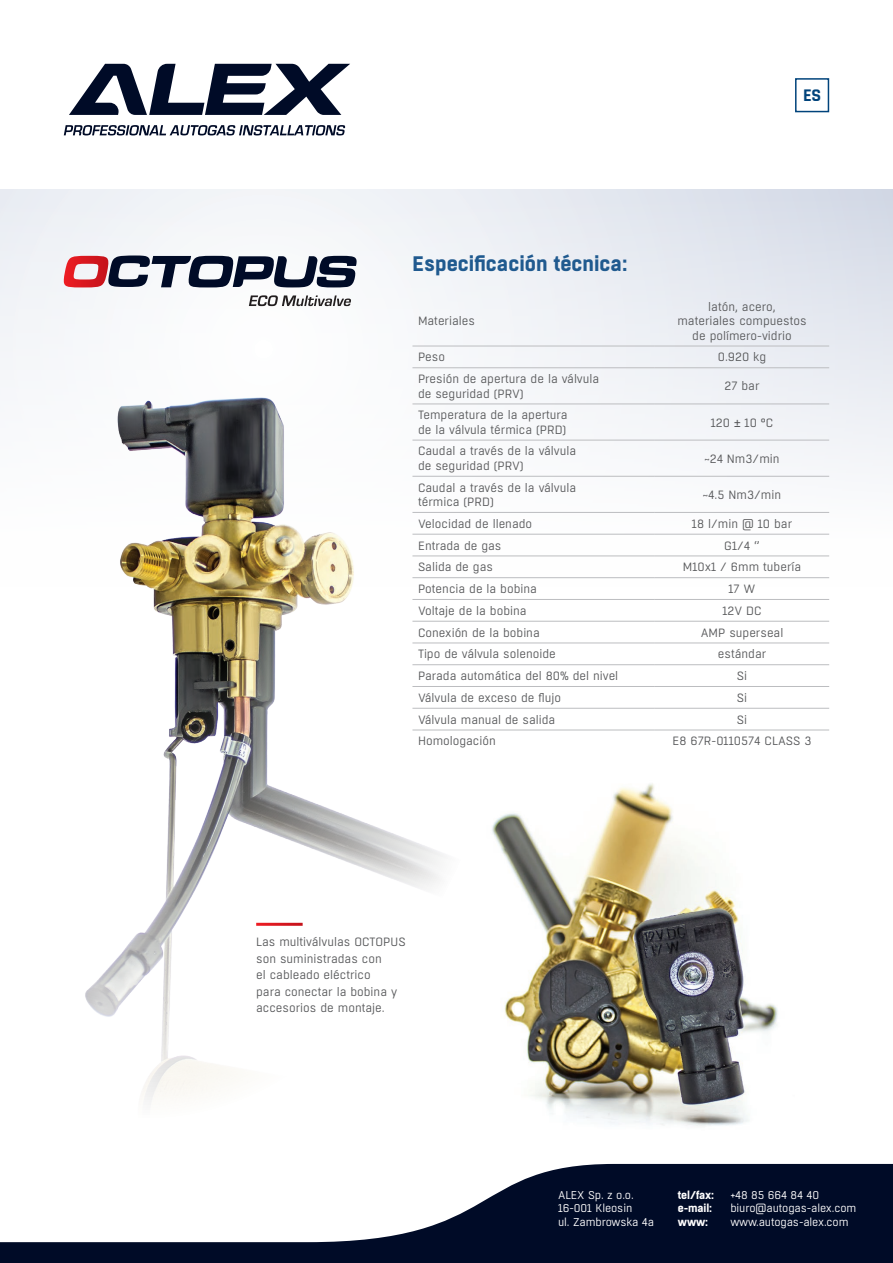
<style>
.page{position:relative;width:893px;height:1263px;background:#fff}
.page>*{position:absolute;margin:0;border:0;box-sizing:border-box;transform-origin:0 0}
.t1{font:700 21px "Boxed";color:#205a8f}
.t2{font:700 18px "Rajdhani";color:#00437b}
.t3{font:12px/14.4px "Boxed";color:#57585a}
.t4{font:11.25px/13.5px "Boxed";letter-spacing:-.01em;color:#fff}
.t5{font:700 11.25px/13.5px "Boxed";letter-spacing:-.01em;color:#fff}
.s1{font-family:"Arial"}
</style>
<div class="page">
<img style="left:566px;top:686px;width:327px;height:478px">
<svg style="left:69px;top:64px;width:281px;height:51px"></svg>
<svg style="left:64px;top:125px;width:281px;height:10px"></svg>
<div style="left:0;top:1164px;width:893px;height:99px;background:#000b27"></div>
<div style="left:795px;top:78px;width:34px;height:34px;border:2px solid #00437b"></div>
<svg style="left:0;top:190px;width:893px;height:389px"></svg>
<hr style="left:412px;top:346px;width:243px;height:1px;background:#bcbdc0">
<hr style="left:655px;top:346px;width:174px;height:1px;background:#bcbdc0">
<hr style="left:412px;top:367px;width:243px;height:1px;background:#bcbdc0">
<hr style="left:655px;top:367px;width:174px;height:1px;background:#bcbdc0">
<hr style="left:412px;top:404px;width:243px;height:1px;background:#bcbdc0">
<hr style="left:655px;top:404px;width:174px;height:1px;background:#bcbdc0">
<hr style="left:412px;top:440px;width:243px;height:1px;background:#bcbdc0">
<hr style="left:655px;top:440px;width:174px;height:1px;background:#bcbdc0">
<hr style="left:412px;top:476px;width:243px;height:1px;background:#bcbdc0">
<hr style="left:655px;top:476px;width:174px;height:1px;background:#bcbdc0">
<hr style="left:412px;top:512px;width:243px;height:1px;background:#bcbdc0">
<hr style="left:655px;top:512px;width:174px;height:1px;background:#bcbdc0">
<hr style="left:412px;top:534px;width:243px;height:1px;background:#bcbdc0">
<hr style="left:655px;top:534px;width:174px;height:1px;background:#bcbdc0">
<hr style="left:412px;top:555px;width:243px;height:1px;background:#bcbdc0">
<hr style="left:655px;top:555px;width:174px;height:1px;background:#bcbdc0">
<hr style="left:412px;top:577px;width:243px;height:1px;background:#bcbdc0">
<hr style="left:655px;top:577px;width:174px;height:1px;background:#bcbdc0">
<hr style="left:412px;top:599px;width:243px;height:1px;background:#bcbdc0">
<hr style="left:655px;top:599px;width:174px;height:1px;background:#bcbdc0">
<hr style="left:412px;top:621px;width:243px;height:1px;background:#bcbdc0">
<hr style="left:655px;top:621px;width:174px;height:1px;background:#bcbdc0">
<hr style="left:412px;top:643px;width:243px;height:1px;background:#bcbdc0">
<hr style="left:655px;top:643px;width:174px;height:1px;background:#bcbdc0">
<hr style="left:412px;top:664px;width:243px;height:1px;background:#bcbdc0">
<hr style="left:655px;top:664px;width:174px;height:1px;background:#bcbdc0">
<hr style="left:412px;top:686px;width:243px;height:1px;background:#bcbdc0">
<hr style="left:655px;top:686px;width:174px;height:1px;background:#bcbdc0">
<hr style="left:412px;top:708px;width:243px;height:1px;background:#bcbdc0">
<hr style="left:655px;top:708px;width:174px;height:1px;background:#bcbdc0">
<hr style="left:412px;top:730px;width:243px;height:1px;background:#bcbdc0">
<hr style="left:655px;top:730px;width:174px;height:1px;background:#bcbdc0">
<img style="left:29px;top:357px;width:537px;height:884px">
<svg style="left:249px;top:295px;width:102px;height:11px"></svg>
<svg style="left:64px;top:255px;width:293px;height:32px"></svg>
<hr style="left:256px;top:923px;width:47px;height:3px;background:#fff">
<h2 class="t2" style="left:803px;top:85px;width:20px">ES</h2>
<h1 class="t1" style="left:412px;top:250px;width:216px">Especificación técnica:</h1>
<p class="t3" style="left:418px;top:314px;width:59px">Materiales</p>
<p class="t3" style="left:677px;top:300px;width:131px;text-align:center">latón, acero,<br>materiales compuestos de polímero-vidrio</p>
<p class="t3" style="left:418px;top:350px;width:29px">Peso</p>
<p class="t3" style="left:718px;top:350px;width:50px">0.920 kg</p>
<p class="t3" style="left:418px;top:372px;width:183px">Presión de apertura de la válvula de seguridad (PRV)</p>
<p class="t3" style="left:725px;top:379px;width:36px">27 bar</p>
<p class="t3" style="left:418px;top:408px;width:151px">Temperatura de la apertura de la válvula térmica (PRD)</p>
<p class="t3" style="left:711px;top:415px;width:64px">120 <span class="s1">±</span> 10 °C</p>
<p class="t3" style="left:418px;top:444px;width:160px">Caudal a través de la válvula de seguridad (PRV)</p>
<p class="t3" style="left:704px;top:451px;width:77px">~24 Nm3/min</p>
<p class="t3" style="left:418px;top:480px;width:160px">Caudal a través de la válvula térmica (PRD)</p>
<p class="t3" style="left:703px;top:488px;width:80px">~4.5 Nm3/min</p>
<p class="t3" style="left:418px;top:517px;width:116px">Velocidad de llenado</p>
<p class="t3" style="left:692px;top:517px;width:102px">18 l/min @ 10 bar</p>
<p class="t3" style="left:418px;top:538px;width:85px">Entrada de gas</p>
<p class="t3" style="left:724px;top:538px;width:37px">G1/4 ‘’</p>
<p class="t3" style="left:418px;top:560px;width:76px">Salida de gas</p>
<p class="t3" style="left:683px;top:560px;width:120px">M10x1 / 6mm tubería</p>
<p class="t3" style="left:418px;top:582px;width:120px">Potencia de la bobina</p>
<p class="t3" style="left:728px;top:582px;width:29px">17 W</p>
<p class="t3" style="left:418px;top:604px;width:110px">Voltaje de la bobina</p>
<p class="t3" style="left:722px;top:604px;width:41px">12V DC</p>
<p class="t3" style="left:418px;top:625px;width:123px">Conexión de la bobina</p>
<p class="t3" style="left:701px;top:625px;width:84px">AMP superseal</p>
<p class="t3" style="left:418px;top:647px;width:139px">Tipo de válvula solenoide</p>
<p class="t3" style="left:718px;top:647px;width:50px">estándar</p>
<p class="t3" style="left:418px;top:669px;width:202px">Parada automática del 80% del nivel</p>
<p class="t3" style="left:737px;top:669px;width:12px">Si</p>
<p class="t3" style="left:418px;top:691px;width:145px">Válvula de exceso de flujo</p>
<p class="t3" style="left:737px;top:691px;width:12px">Si</p>
<p class="t3" style="left:418px;top:712px;width:139px">Válvula manual de salida</p>
<p class="t3" style="left:737px;top:712px;width:12px">Si</p>
<p class="t3" style="left:418px;top:734px;width:79px">Homologación</p>
<p class="t3" style="left:672px;top:734px;width:140px">E8 67R-0110574 CLASS 3</p>
<p class="t3" style="left:256px;top:934px;width:151px;line-height:16.5px">Las multiválvulas OCTOPUS son suministradas con<br>el cableado eléctrico<br>para conectar la bobina y accesorios de montaje.</p>
<p class="t4" style="left:558px;top:1188px;width:97px">ALEX Sp. z o.o.<br>16-001 Kleosin<br>ul. Zambrowska 4a</p>
<p class="t5" style="left:678px;top:1188px;width:38px">tel/fax: e-mail: www:</p>
<p class="t4" style="left:730px;top:1188px;width:127px">+48 85 664 84 40 biuro@autogas-alex.com www.autogas-alex.com</p>
</div>
